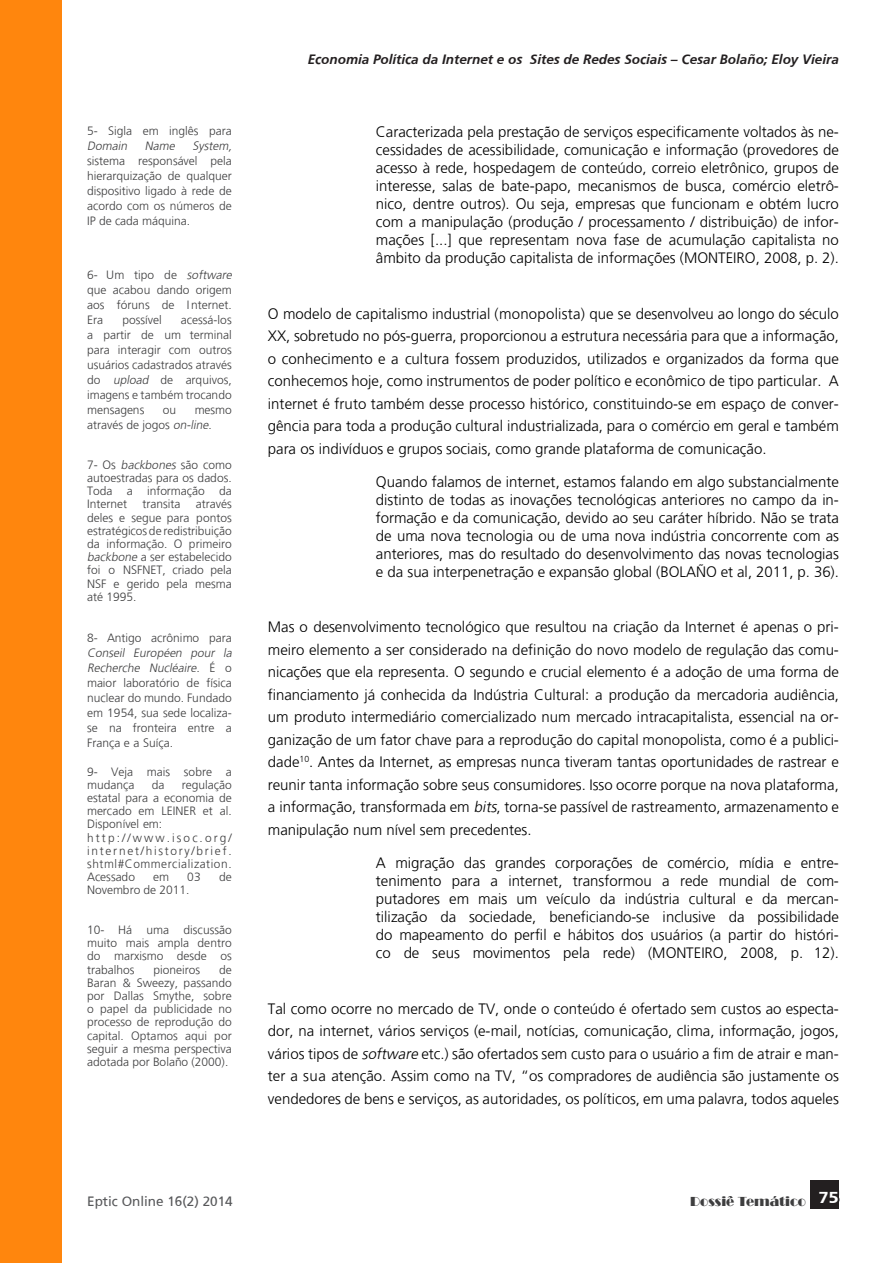
<style>
.page{position:relative;width:893px;height:1263px;background:#fff}
.page>*{position:absolute;margin:0;border:0;box-sizing:border-box;transform-origin:0 0}
.rev_artigo{font:300 15px/22.5px "Frutiger";color:#000;text-align:justify}
.rev_citaçao{font:300 15px/18px "Frutiger";color:#000;text-align:justify}
.t1{font:italic 700 13.5px "Frutiger";color:#231f20}
.t2{font:13.5px "Frutiger";color:#57585a}
.t3{font:13.5px "Broadway";color:#3e3e3f}
.rev_nota_de_rodapé{font:300 12px/13.2px "Frutiger";color:#3e3e3f;text-align:justify}
.rev_nota_de_rodapé-2{font:italic 300 12px "Frutiger";color:#3e3e3f}
.s1{font-style:italic}
</style>
<div class="page">
<div style="left:811px;top:1180px;width:28px;height:29px;background:#231f20"></div>
<div style="left:0;top:0;width:62px;height:1263px;background:#ff860d"></div>
<p class="rev_nota_de_rodapé" style="left:87px;top:123px;width:146px;line-height:15px">5- Sigla em inglês para<br><span class="s1">Domain</span></p>
<p class="rev_nota_de_rodapé" style="left:87px;top:138px;width:148px;line-height:15px;text-align:left;text-indent:105px"><span class="s1">System, </span>sistema responsável pela hierarquização de qualquer dispositivo ligado à rede de acordo com os números de<br>IP de cada máquina.</p>
<p class="rev_nota_de_rodapé-2" style="left:145px;top:139px;width:34px">Name</p>
<p class="rev_nota_de_rodapé" style="left:87px;top:268px;width:148px;line-height:15px;text-align:left">6 - U m t i p o d e <span class="s1">software </span>que acabou dando origem aos fóruns de Internet.<br>Era</p>
<p class="rev_nota_de_rodapé" style="left:87px;top:313px;width:146px;line-height:15px;text-indent:94px">acessá-los a partir de um terminal para interagir com outros usuários cadastrados através do <span class="s1">upload</span> de arquivos, imagens e também trocando mensagens</p>
<p class="rev_nota_de_rodapé" style="left:122px;top:313px;width:41px">possível</p>
<p class="rev_nota_de_rodapé" style="left:87px;top:403px;width:146px;line-height:15px;text-indent:107px">mesmo através de jogos <span class="s1">on-line</span>.</p>
<p class="rev_nota_de_rodapé" style="left:87px;top:458px;width:146px">7 - O s <span class="s1">backbones</span> s ã o c o m o autoestradas para os dados.<br>Toda a informação da Internet</p>
<p class="rev_nota_de_rodapé" style="left:163px;top:403px;width:15px">ou</p>
<p class="rev_nota_de_rodapé" style="left:142px;top:498px;width:39px">transita</p>
<p class="rev_nota_de_rodapé" style="left:87px;top:498px;width:146px;text-indent:109px">através deles e segue para pontos estratégicos de redistribuição da informação. O primeiro <span class="s1">backbone</span> a ser estabelecido foi o NSFNET, criado pela NSF e gerido pela mesma até 1995.</p>
<p class="rev_nota_de_rodapé" style="left:87px;top:631px;width:148px;line-height:15px;text-align:left">8- Antigo acrônimo para<br><span class="s1">Conseil Européen pour la<br>Recherche Nucléaire.</span> É o maior laboratório de física nuclear do mundo. Fundado em 1954, sua sede localiza&shy;se na fronteira entre a<br>França e a Suíça.</p>
<p class="rev_nota_de_rodapé" style="left:87px;top:765px;width:146px">9- Veja mais sobre a mudança</p>
<p class="rev_nota_de_rodapé" style="left:87px;top:778px;width:146px;text-indent:95px">regulação estatal para a economia de mercado em LEINER et al.<br>Disponível em:</p>
<p class="rev_nota_de_rodapé" style="left:87px;top:831px;width:146px">http://www.isoc.org/ internet/history/brief. shtml#Commercialization.<br>Acessado</p>
<p class="rev_nota_de_rodapé" style="left:152px;top:778px;width:14px">da</p>
<p class="rev_nota_de_rodapé" style="left:153px;top:870px;width:17px">em</p>
<p class="rev_nota_de_rodapé" style="left:187px;top:870px;width:15px">03</p>
<p class="rev_nota_de_rodapé" style="left:219px;top:870px;width:14px">de</p>
<p class="rev_nota_de_rodapé" style="left:87px;top:884px;width:104px">Novembro de 2011.</p>
<p class="rev_nota_de_rodapé" style="left:87px;top:923px;width:146px">10- Há uma discussão muito mais ampla dentro do marxismo desde os trabalhos</p>
<p class="rev_nota_de_rodapé" style="left:87px;top:963px;width:146px;text-indent:132px">de Baran &amp; Sweezy, passando por Dallas Smythe, sobre o papel da publicidade no processo de reprodução do capital. Optamos aqui por seguir a mesma perspectiva adotada por Bolaño (2000).</p>
<p class="rev_nota_de_rodapé" style="left:153px;top:963px;width:48px">pioneiros</p>
<p class="t1" style="left:308px;top:52px;width:533px">Economia Política da Internet e os Sites de Redes Sociais – Cesar Bolaño; Eloy Vieira</p>
<p class="rev_citaçao" style="left:376px;top:123px;width:465px">Caracterizada pela prestação de serviços especificamente voltados às ne&shy;cessidades de acessibilidade, comunicação e informação (provedores de acesso à rede, hospedagem de conteúdo, correio eletrônico, grupos de interesse, salas de bate-papo, mecanismos de busca, comércio eletrô&shy;nico, dentre outros). Ou seja, empresas que funcionam e obtém lucro com a manipulação (produção / processamento / distribuição) de infor&shy;mações [...] que representam nova fase de acumulação capitalista no âmbito da produção capitalista de informações (MONTEIRO, 2008, p. 2).</p>
<p class="rev_artigo" style="left:268px;top:302px;width:573px">O modelo de capitalismo industrial (monopolista) que se desenvolveu ao longo do século XX, sobretudo no pós-guerra, proporcionou a estrutura necessária para que a informação, o conhecimento e a cultura fossem produzidos, utilizados e organizados da forma que conhecemos hoje, como instrumentos de poder político e econômico de tipo particular. A internet é fruto também desse processo histórico, constituindo-se em espaço de conver&shy;gência para toda a produção cultural industrializada, para o comércio em geral e também para os indivíduos e grupos sociais, como grande plataforma de comunicação.</p>
<p class="rev_citaçao" style="left:376px;top:472px;width:465px">Quando falamos de internet, estamos falando em algo substancialmente distinto de todas as inovações tecnológicas anteriores no campo da in&shy;formação e da comunicação, devido ao seu caráter híbrido. Não se trata de uma nova tecnologia ou de uma nova indústria concorrente com as anteriores, mas do resultado do desenvolvimento das novas tecnologias e da sua interpenetração e expansão global (BOLAÑO et al, 2011, p. 36).</p>
<p class="rev_artigo" style="left:268px;top:616px;width:573px">Mas o desenvolvimento tecnológico que resultou na criação da Internet é apenas o pri&shy;meiro elemento a ser considerado na definição do novo modelo de regulação das comu&shy;nicações que ela representa. O segundo e crucial elemento é a adoção de uma forma de financiamento já conhecida da Indústria Cultural: a produção da mercadoria audiência, um produto intermediário comercializado num mercado intracapitalista, essencial na or&shy;ganização de um fator chave para a reprodução do capital monopolista, como é a publici&shy;dade<sup>10</sup>. Antes da Internet, as empresas nunca tiveram tantas oportunidades de rastrear e reunir tanta informação sobre seus consumidores. Isso ocorre porque na nova plataforma, a informação, transformada em <span class="s1">bits</span>, torna-se passível de rastreamento, armazenamento e manipulação num nível sem precedentes.</p>
<p class="rev_citaçao" style="left:376px;top:853px;width:465px">A migração das grandes corporações de comércio, mídia e entre&shy;tenimento para a internet, transformou a rede mundial de com&shy;putadores em mais um veículo da indústria cultural e da mercan&shy;tilização da sociedade, beneficiando-se inclusive da possibilidade do mapeamento do perfil e hábitos dos usuários (a partir do históri&shy;co de seus movimentos pela rede) (MONTEIRO, 2008, p. 12).</p>
<p class="rev_artigo" style="left:268px;top:997px;width:573px">Tal como ocorre no mercado de TV, onde o conteúdo é ofertado sem custos ao especta&shy;dor, na internet, vários serviços (e-mail, notícias, comunicação, clima, informação, jogos, vários tipos de <span class="s1">software</span>etc.) são ofertados sem custo para o usuário a fim de atrair e man&shy;ter a sua atenção. Assim como na TV, “os compradores de audiência são justamente os vendedores de bens e serviços, as autoridades, os políticos, em uma palavra, todos aqueles</p>
<p class="t2" style="left:87px;top:1193px;width:147px">Eptic Online 16(2) 2014</p>
<p class="t3" style="left:690px;top:1194px;width:150px">Dossiê Temático <sup>75</sup></p>
</div>
